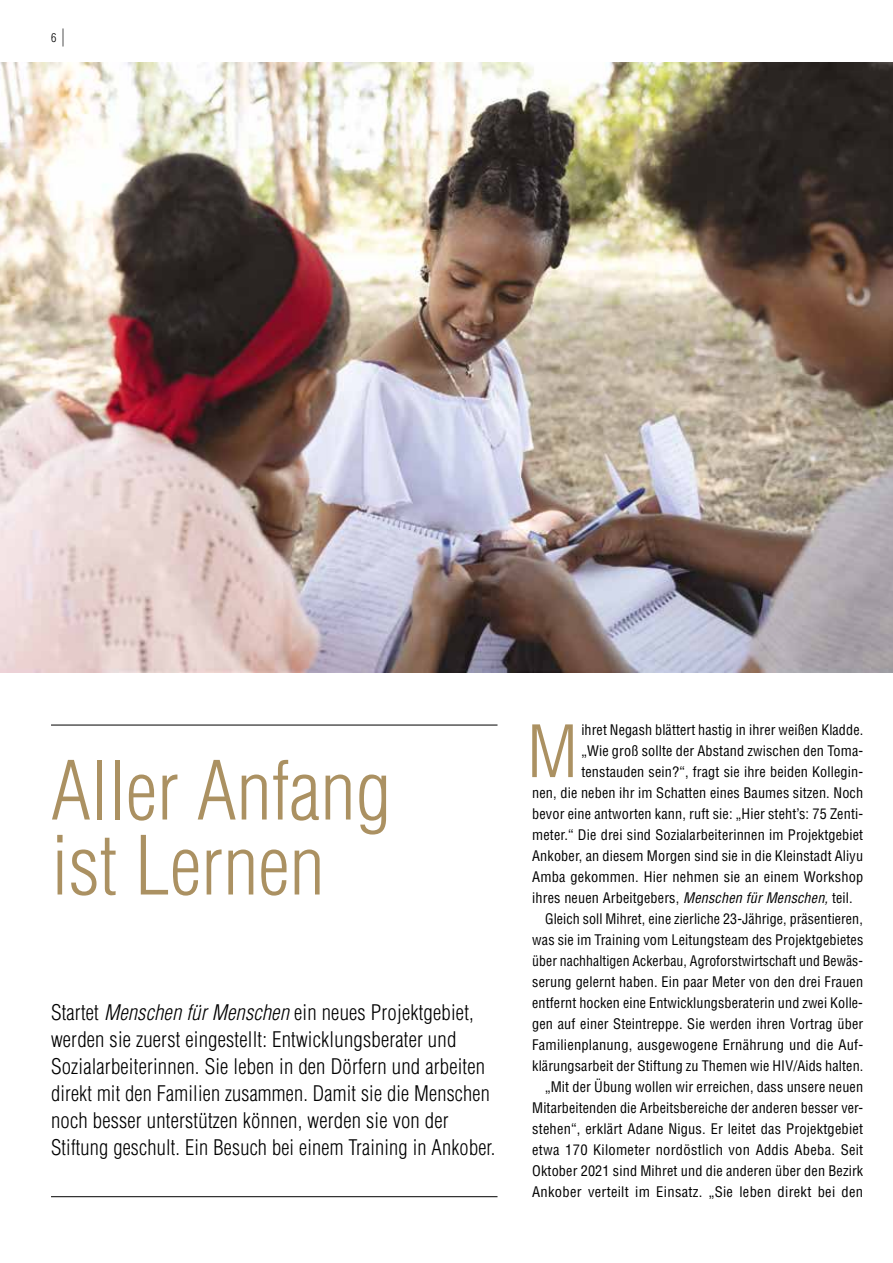
<style>
.page{position:relative;width:893px;height:1263px;background:#fff}
.page>*{position:absolute;margin:0;border:0;box-sizing:border-box;transform-origin:0 0}
.t1{font:300 condensed 79.5px/75px "Helvetica";color:#ab9162}
.t2{font:300 condensed 70.2px "Helvetica";color:#ab9162}
.t3{font:300 condensed 21px/27px "Helvetica";letter-spacing:.01em;color:#000}
.t4{font:condensed 14.25px "Helvetica";letter-spacing:.01em;color:#000}
.t5{font:300 condensed 12px "Helvetica";color:#000}
.s1{font-size:18px}
.s2{font-style:italic}
</style>
<div class="page">
<img style="left:0;top:63px;width:893px;height:609px">
<hr style="left:51px;top:725px;width:446px;height:1px;background:#000">
<hr style="left:51px;top:1196px;width:446px;height:1px;background:#000">
<p class="t5" style="left:51px;top:30px;width:15px">6 <span class="s1">|</span></p>
<h1 class="t1" style="left:51px;top:753px;width:341px">Aller Anfang ist Lernen</h1>
<p class="t3" style="left:51px;top:999px;width:446px">Startet <span class="s2">Menschen für Menschen</span> ein neues Projektgebiet, werden sie zuerst eingestellt: Entwicklungsberater und Sozialarbeiterinnen. Sie leben in den Dörfern und arbeiten direkt mit den Familien zusammen. Damit sie die Menschen noch besser unterstützen können, werden sie von der Stiftung geschult. Ein Besuch bei einem Training in Ankober.</p>
<h2 class="t2" style="left:527px;top:708px;width:52px">M</h2>
<p class="t4" style="left:581px;top:721px;width:283px">ihret Negash blättert hastig in ihrer weißen Kladde.</p>
<p class="t4" style="left:581px;top:742px;width:283px">„Wie groß sollte der Abstand zwischen den Toma-</p>
<p class="t4" style="left:581px;top:763px;width:283px">tenstauden sein?“, fragt sie ihre beiden Kollegin-</p>
<p class="t4" style="left:532px;top:784px;width:332px">nen, die neben ihr im Schatten eines Baumes sitzen. Noch</p>
<p class="t4" style="left:532px;top:805px;width:332px">bevor eine antworten kann, ruft sie: „Hier steht’s: 75 Zenti-</p>
<p class="t4" style="left:532px;top:826px;width:332px">meter.“ Die drei sind Sozialarbeiterinnen im Projektgebiet</p>
<p class="t4" style="left:532px;top:847px;width:332px">Ankober, an diesem Morgen sind sie in die Kleinstadt Aliyu</p>
<p class="t4" style="left:532px;top:868px;width:333px">Amba gekommen. Hier nehmen sie an einem Workshop</p>
<p class="t4" style="left:532px;top:889px;width:322px">ihres neuen Arbeitgebers, <span class="s2">Menschen für Menschen,</span> teil.</p>
<p class="t4" style="left:545px;top:910px;width:319px">Gleich soll Mihret, eine zierliche 23-Jährige, präsentieren,</p>
<p class="t4" style="left:532px;top:931px;width:333px">was sie im Training vom Leitungsteam des Projektgebietes</p>
<p class="t4" style="left:532px;top:952px;width:332px">über nachhaltigen Ackerbau, Agroforstwirtschaft und Bewäs-</p>
<p class="t4" style="left:532px;top:973px;width:332px">serung gelernt haben. Ein paar Meter von den drei Frauen</p>
<p class="t4" style="left:532px;top:994px;width:331px">entfernt hocken eine Entwicklungsberaterin und zwei Kolle-</p>
<p class="t4" style="left:532px;top:1015px;width:332px">gen auf einer Steintreppe. Sie werden ihren Vortrag über</p>
<p class="t4" style="left:532px;top:1036px;width:332px">Familienplanung, ausgewogene Ernährung und die Auf-</p>
<p class="t4" style="left:532px;top:1057px;width:333px">klärungsarbeit der Stiftung zu Themen wie HIV/Aids halten.</p>
<p class="t4" style="left:545px;top:1078px;width:320px">„Mit der Übung wollen wir erreichen, dass unsere neuen</p>
<p class="t4" style="left:532px;top:1099px;width:332px">Mitarbeitenden die Arbeitsbereiche der anderen besser ver-</p>
<p class="t4" style="left:532px;top:1120px;width:332px">stehen“, erklärt Adane Nigus. Er leitet das Projektgebiet</p>
<p class="t4" style="left:532px;top:1141px;width:333px">etwa 170 Kilometer nordöstlich von Addis Abeba. Seit</p>
<p class="t4" style="left:532px;top:1162px;width:332px">Oktober 2021 sind Mihret und die anderen über den Bezirk</p>
<p class="t4" style="left:532px;top:1183px;width:332px">Ankober verteilt im Einsatz. „Sie leben direkt bei den</p>
</div>
